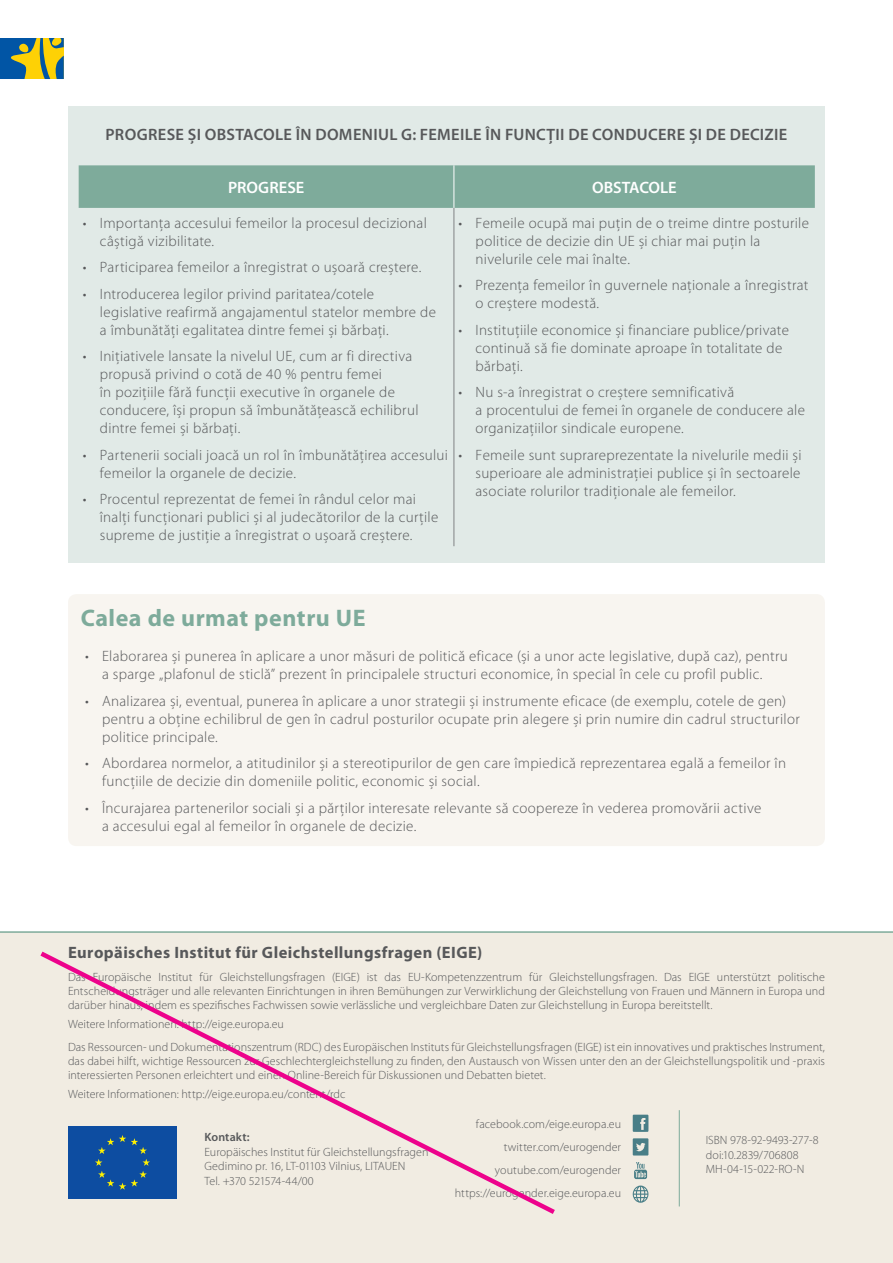
<style>
.page{position:relative;width:893px;height:1263px;background:#fff}
.page>*{position:absolute;margin:0;border:0;box-sizing:border-box;transform-origin:0 0}
.Title_1{font:700 24px "Myriad Pro";letter-spacing:.02em;color:#7eab9b}
.Fig_Table_title{font:600 16.5px "Myriad Pro";letter-spacing:.02em;color:#57585a}
.End{font:700 16.5px "Myriad Pro";letter-spacing:.025em;color:#57585a}
.Table_Title{font:600 16.5px "Myriad Pro";color:#fff}
.t1{font:300 15px/18px "Myriad Pro";letter-spacing:.02em;color:#57585a}
.End_01{font:300 12px/14.2px "Myriad Pro";letter-spacing:.005em;color:#57585a;text-align:justify}
.End_03{font:300 12px/14.4px "Myriad Pro";color:#57585a}
.End_04{font:300 12px "Myriad Pro";letter-spacing:.005em;color:#57585a}
.End_02{font:300 12px "Myriad Pro";letter-spacing:.005em;color:#57585a}
.End_03-2{font:300 12px "Myriad Pro";letter-spacing:-.02em;color:#57585a}
.End_03-3{font:600 12px "Myriad Pro";letter-spacing:.01em;color:#57585a}
</style>
<div class="page">
<svg style="left:0;top:38px;width:64px;height:41px;background:#768e5a"></svg>
<div style="left:68px;top:594px;width:757px;height:252px;background:#f8f5f0;border-radius:9px"></div>
<div style="left:68px;top:106px;width:757px;height:457px;background:#e1eae7"></div>
<div style="left:79px;top:165px;width:736px;height:43px;background:#7eab9b"></div>
<hr style="left:454px;top:165px;width:1px;height:43px;background:#fff">
<hr style="left:454px;top:208px;width:1px;height:338px;background:#808285">
<div style="left:0;top:931px;width:893px;height:332px;background:#f1ece2"></div>
<svg style="left:633px;top:1138px;width:15px;height:17px"></svg>
<svg style="left:633px;top:1115px;width:15px;height:17px"></svg>
<svg style="left:634px;top:1162px;width:13px;height:17px"></svg>
<svg style="left:633px;top:1185px;width:15px;height:18px"></svg>
<hr style="left:679px;top:1110px;width:1px;height:96px;background:#7eab9b">
<div style="left:35px;top:947px;width:525px;height:271px;background:#f1ece2"></div>
<div style="left:68px;top:1126px;width:109px;height:73px;background:#0d4da1"></div>
<svg style="left:95px;top:1135px;width:55px;height:55px"></svg>
<p class="Fig_Table_title" style="left:106px;top:125px;width:683px">PROGRESE ȘI OBSTACOLE ÎN DOMENIUL G: FEMEILE ÎN FUNCȚII DE CONDUCERE ȘI DE DECIZIE</p>
<p class="Table_Title" style="left:228px;top:178px;width:78px">PROGRESE</p>
<p class="Table_Title" style="left:592px;top:178px;width:86px">OBSTACOLE</p>
<p class="t1" style="left:100px;top:214px;width:328px;text-indent:-17px">• Importanța accesului femeilor la procesul decizional câștigă vizibilitate.</p>
<p class="t1" style="left:83px;top:258px;width:340px">• Participarea femeilor a înregistrat o ușoară creștere.</p>
<p class="t1" style="left:100px;top:285px;width:338px;text-indent:-17px">• Introducerea legilor privind paritatea/cotele legislative reafirmă angajamentul statelor membre de a îmbunătăți egalitatea dintre femei și bărbați.</p>
<p class="t1" style="left:100px;top:347px;width:320px;text-indent:-17px">• Inițiativele lansate la nivelul UE, cum ar fi directiva propusă privind o cotă de 40 % pentru femei<br>în pozițiile fără funcții executive în organele de conducere, își propun să îmbunătățească echilibrul dintre femei și bărbați.</p>
<p class="t1" style="left:100px;top:446px;width:349px;text-indent:-17px">• Partenerii sociali joacă un rol în îmbunătățirea accesului femeilor la organele de decizie.</p>
<p class="t1" style="left:100px;top:490px;width:340px;text-indent:-17px">• Procentul reprezentat de femei în rândul celor mai înalți funcționari publici și al judecătorilor de la curțile supreme de justiție a înregistrat o ușoară creștere.</p>
<p class="t1" style="left:476px;top:214px;width:335px;text-indent:-17px">• Femeile ocupă mai puțin de o treime dintre posturile politice de decizie din UE și chiar mai puțin la nivelurile cele mai înalte.</p>
<p class="t1" style="left:476px;top:276px;width:334px;text-indent:-17px">• Prezența femeilor în guvernele naționale a înregistrat o creștere modestă.</p>
<p class="t1" style="left:476px;top:321px;width:315px;text-indent:-17px">• Instituțiile economice și financiare publice/private continuă să fie dominate aproape în totalitate de bărbați.</p>
<p class="t1" style="left:476px;top:383px;width:331px;text-indent:-17px">• Nu s‑a înregistrat o creștere semnificativă<br>a procentului de femei în organele de conducere ale organizațiilor sindicale europene.</p>
<p class="t1" style="left:476px;top:446px;width:327px;text-align:justify;text-indent:-17px">• Femeile sunt suprareprezentate la nivelurile medii și superioare ale administrației publice și în sectoarele asociate rolurilor tradiționale ale femeilor.</p>
<p class="Title_1" style="left:81px;top:603px;width:286px">Calea de urmat pentru UE</p>
<p class="t1" style="left:85px;top:648px;width:704px;text-align:center">• Elaborarea și punerea în aplicare a unor măsuri de politică eficace (și a unor acte legislative, după caz), pentru a sparge „plafonul de sticlă” prezent în principalele structuri economice, în special în cele cu profil public.</p>
<p class="t1" style="left:102px;top:692px;width:699px;text-indent:-17px">• Analizarea și, eventual, punerea în aplicare a unor strategii și instrumente eficace (de exemplu, cotele de gen) pentru a obține echilibrul de gen în cadrul posturilor ocupate prin alegere și prin numire din cadrul structurilor politice principale.</p>
<p class="t1" style="left:102px;top:755px;width:685px;text-indent:-17px">• Abordarea normelor, a atitudinilor și a stereotipurilor de gen care împiedică reprezentarea egală a femeilor în funcțiile de decizie din domeniile politic, economic și social.</p>
<p class="t1" style="left:102px;top:799px;width:661px;text-indent:-17px">• Încurajarea partenerilor sociali și a părților interesate relevante să coopereze în vederea promovării active a accesului egal al femeilor în organele de decizie.</p>
<p class="End" style="left:68px;top:941px;width:416px">Europäisches Institut für Gleichstellungsfragen (EIGE)</p>
<p class="End_01" style="left:68px;top:970px;width:758px">Das Europäische Institut für Gleichstellungsfragen (EIGE) ist das EU-Kompetenzzentrum für Gleichstellungsfragen. Das EIGE unterstützt politische Entscheidungsträger und alle relevanten Einrichtungen in ihren Bemühungen zur Verwirklichung der Gleichstellung von Frauen und Männern in Europa und darüber hinaus, indem es spezifisches Fachwissen sowie verlässliche und vergleichbare Daten zur Gleichstellung in Europa bereitstellt.</p>
<p class="End_02" style="left:68px;top:1017px;width:217px">Weitere Informationen: http://eige.europa.eu</p>
<p class="End_01" style="left:68px;top:1039px;width:758px">Das Ressourcen- und Dokumentationszentrum (RDC) des Europäischen Instituts für Gleichstellungsfragen (EIGE) ist ein innovatives und praktisches Instrument, das dabei hilft, wichtige Ressourcen zur Geschlechtergleichstellung zu finden, den Austausch von Wissen unter den an der Gleichstellungspolitik und -praxis interessierten Personen erleichtert und einen Online-Bereich für Diskussionen und Debatten bietet.</p>
<p class="End_02" style="left:68px;top:1087px;width:279px">Weitere Informationen: http://eige.europa.eu/content/rdc</p>
<p class="End_04" style="left:476px;top:1118px;width:147px">facebook.com/eige.europa.eu</p>
<p class="End_04" style="left:504px;top:1141px;width:119px">twitter.com/eurogender</p>
<p class="End_04" style="left:495px;top:1164px;width:128px">youtube.com/eurogender</p>
<p class="End_04" style="left:455px;top:1186px;width:168px">https://eurogender.eige.europa.eu</p>
<p class="End_03-3" style="left:205px;top:1131px;width:47px">Kontakt:</p>
<p class="End_03" style="left:205px;top:1145px;width:226px">Europäisches Institut für Gleichstellungsfragen</p>
<p class="End_03" style="left:205px;top:1159px;width:202px">Gedimino pr. 16, LT-01103 Vilnius, LITAUEN</p>
<p class="End_03-2" style="left:205px;top:1174px;width:111px">Tel. +370 521574-44/00</p>
<p class="End_03" style="left:706px;top:1133px;width:114px">ISBN 978-92-9493-277-8 doi:10.2839/706808<br>MH-04-15-022-RO-N</p>
</div>
